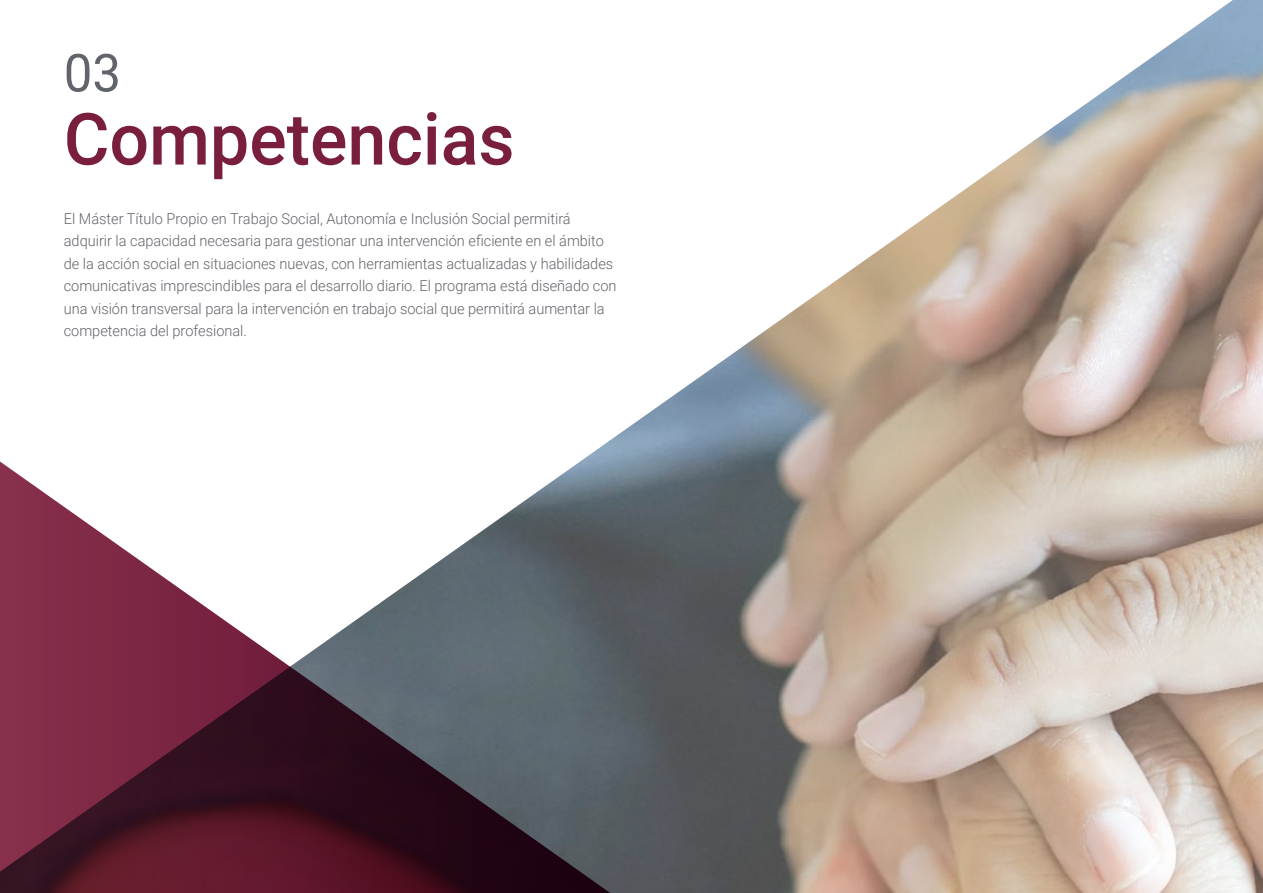
<style>
.page{position:relative;width:1263px;height:893px;background:#fff}
.page>*{position:absolute;margin:0;border:0;box-sizing:border-box;transform-origin:0 0}
.t1{font:500 72px "Roboto";color:#791e3c}
.t2{font:52.5px "Roboto";color:#61646a}
.t3{font:300 15px/22.5px "Roboto";color:#61646a}
</style>
<div class="page">
<img style="left:602px;top:0;width:661px;height:893px">
<svg style="left:0;top:446px;width:640px;height:447px"></svg>
<h2 class="t2" style="left:64px;top:36px;width:59px">03</h2>
<h1 class="t1" style="left:64px;top:89px;width:452px">Competencias</h1>
<p class="t3" style="left:64px;top:207px;width:554px">El Máster Título Propio en Trabajo Social, Autonomía e Inclusión Social permitirá adquirir la capacidad necesaria para gestionar una intervención eficiente en el ámbito de la acción social en situaciones nuevas, con herramientas actualizadas y habilidades comunicativas imprescindibles para el desarrollo diario. El programa está diseñado con una visión transversal para la intervención en trabajo social que permitirá aumentar la competencia del profesional.</p>
</div>
